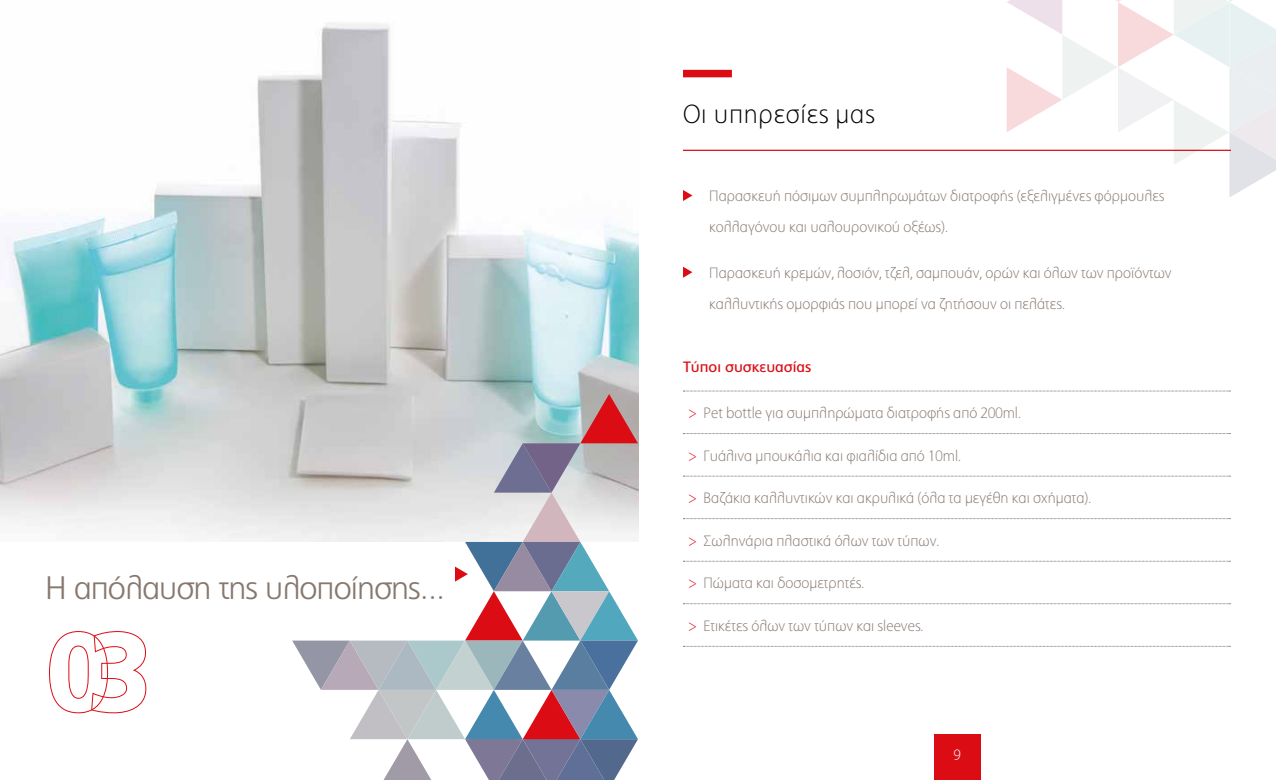
<style>
.page{position:relative;width:1276px;height:780px;background:#fff}
.page>*{position:absolute;margin:0;border:0;box-sizing:border-box;transform-origin:0 0}
.t1{font:300 32.5px "PF Catalog";letter-spacing:-.03em;color:#86786f}
.t2{font:100 26.25px "PF Catalog";letter-spacing:.025em;color:#000}
.t3{font:100 15px/31.2px "PF Catalog";color:#86786f}
.t4{font:15px "PF Catalog";color:#dc0c15}
.t5{font:100 15px "PF Catalog";color:#fff}
.s1{color:#dc0c15}
</style>
<div class="page">
<svg style="left:1006px;top:0;width:270px;height:197px"></svg>
<img style="left:0;top:23px;width:638px;height:519px">
<svg style="left:683px;top:190px;width:9px;height:11px"></svg>
<svg style="left:683px;top:267px;width:9px;height:11px"></svg>
<svg style="left:683px;top:390px;width:547px;height:1px"></svg>
<svg style="left:683px;top:433px;width:547px;height:1px"></svg>
<svg style="left:683px;top:476px;width:547px;height:1px"></svg>
<svg style="left:683px;top:518px;width:547px;height:1px"></svg>
<svg style="left:683px;top:561px;width:547px;height:1px"></svg>
<svg style="left:683px;top:603px;width:547px;height:1px"></svg>
<svg style="left:683px;top:646px;width:547px;height:1px"></svg>
<svg style="left:49px;top:631px;width:97px;height:82px"></svg>
<div style="left:683px;top:70px;width:49px;height:7px;background:#dc0c15"></div>
<hr style="left:683px;top:150px;width:548px;height:1px;background:#dc0c15">
<div style="left:934px;top:735px;width:46px;height:45px;background:#dc0c15"></div>
<svg style="left:292px;top:394px;width:346px;height:386px"></svg>
<h1 class="t1" style="left:45px;top:569px;width:402px">Η απόλαυση της υλοποίησης...</h1>
<h2 class="t2" style="left:683px;top:101px;width:193px">Οι υπηρεσίες μας</h2>
<p class="t3" style="left:709px;top:181px;width:457px">Παρασκευή πόσιμων συμπληρωμάτων διατροφής (εξελιγμένες φόρμουλες κολλαγόνου και υαλουρονικού οξέως).</p>
<p class="t3" style="left:709px;top:258px;width:464px">Παρασκευή κρεμών, λοσιόν, τζελ, σαμπουάν, ορών και όλων των προϊόντων καλλυντικής ομορφιάς που μπορεί να ζητήσουν οι πελάτες.</p>
<p class="t4" style="left:683px;top:357px;width:130px">Τύποι συσκευασίας</p>
<p class="t3" style="left:688px;top:398px;width:334px"><span class="s1">&gt;</span> Pet bottle για συμπληρώματα διατροφής από 200ml.</p>
<p class="t3" style="left:688px;top:440px;width:274px"><span class="s1">&gt;</span> Γυάλινα μπουκάλια και φιαλίδια από 10ml.</p>
<p class="t3" style="left:688px;top:483px;width:405px"><span class="s1">&gt;</span> Βαζάκια καλλυντικών και ακρυλικά (όλα τα μεγέθη και σχήματα).</p>
<p class="t3" style="left:688px;top:525px;width:252px"><span class="s1">&gt;</span> Σωληνάρια πλαστικά όλων των τύπων.</p>
<p class="t3" style="left:688px;top:568px;width:178px"><span class="s1">&gt;</span> Πώματα και δοσομετρητές.</p>
<p class="t3" style="left:688px;top:610px;width:237px"><span class="s1">&gt;</span> Ετικέτες όλων των τύπων και sleeves.</p>
<p class="t5" style="left:953px;top:747px;width:9px">9</p>
</div>
